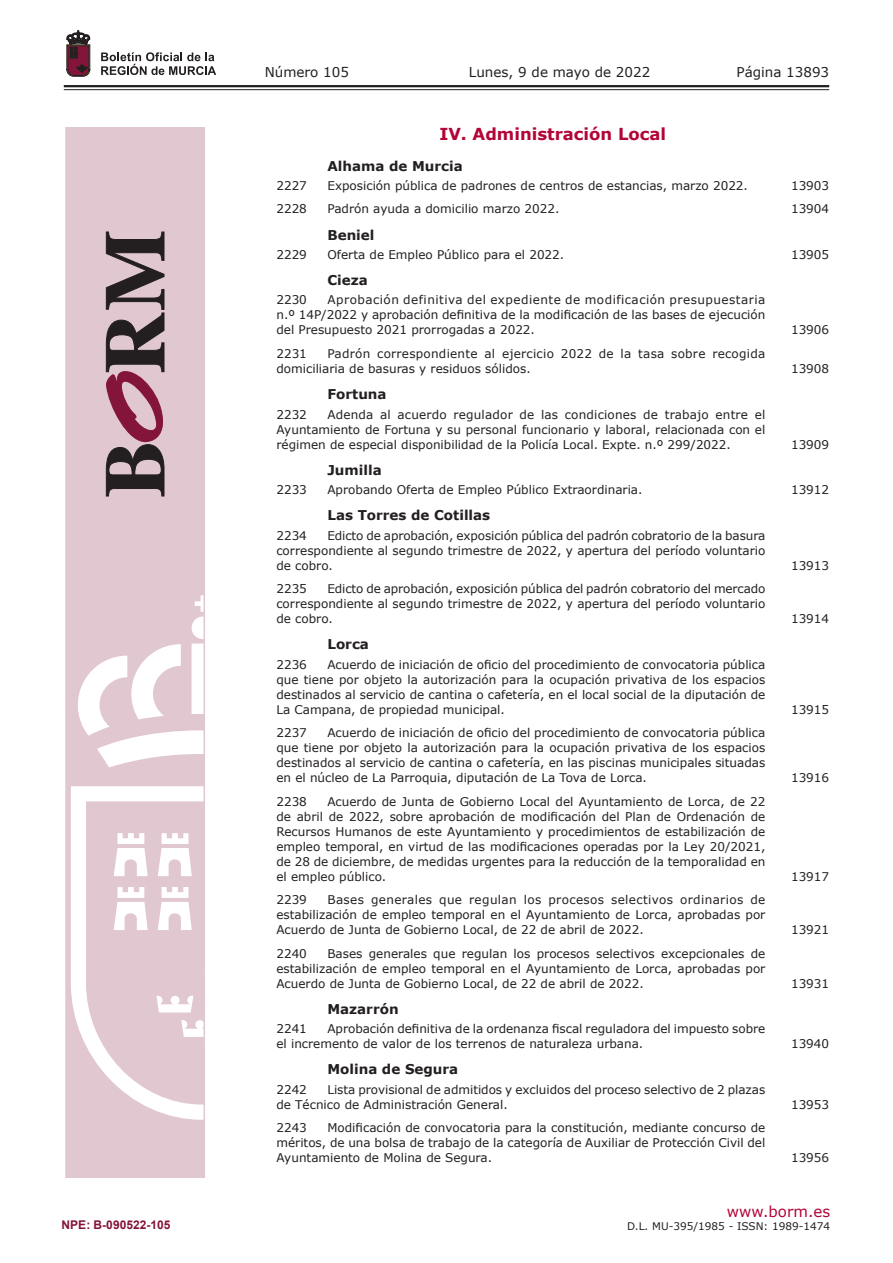
<style>
.page{position:relative;width:893px;height:1263px;background:#fff}
.page>*{position:absolute;margin:0;border:0;box-sizing:border-box;transform-origin:0 0}
.t1{font:700 16.5px "Verdana";color:#b30437}
.t2{font:15px "Verdana";color:#b30437}
.t3{font:700 13.5px "Verdana";color:#231f20}
.t4{font:13.5px "Verdana";color:#231f20}
.t5{font:12px/15px "Verdana";color:#231f20;text-align:justify}
.t6{font:12px/15px "Verdana";letter-spacing:.02em;color:#231f20}
.t7{font:700 12px "Arial";color:#83143a}
.t8{font:10.5px "Verdana";color:#231f20}
</style>
<div class="page">
<hr style="left:64px;top:85px;width:765px;height:2px;background:#231f20">
<hr style="left:64px;top:89px;width:765px;height:1px;background:#231f20">
<svg style="left:101px;top:52px;width:115px;height:23px"></svg>
<svg style="left:67px;top:31px;width:23px;height:45px"></svg>
<svg style="left:65px;top:128px;width:140px;height:1050px;background:#e5cfd7"></svg>
<svg style="left:106px;top:232px;width:58px;height:264px;background:#8b6f79"></svg>
<p class="t7" style="left:62px;top:1216px;width:110px">NPE: B-090522-105</p>
<p class="t4" style="left:265px;top:62px;width:86px">Número 105</p>
<p class="t4" style="left:469px;top:62px;width:183px">Lunes, 9 de mayo de 2022</p>
<p class="t4" style="left:736px;top:62px;width:94px">Página 13893</p>
<h1 class="t1" style="left:439px;top:122px;width:228px">IV. Administración Local</h1>
<p class="t3" style="left:327px;top:156px;width:137px">Alhama de Murcia</p>
<p class="t5" style="left:276px;top:178px;width:32px">2227</p>
<p class="t5" style="left:327px;top:178px;width:422px">Exposición pública de padrones de centros de estancias, marzo 2022.</p>
<p class="t5" style="left:791px;top:178px;width:40px">13903</p>
<p class="t5" style="left:276px;top:201px;width:32px">2228</p>
<p class="t5" style="left:327px;top:201px;width:233px">Padrón ayuda a domicilio marzo 2022.</p>
<p class="t5" style="left:791px;top:201px;width:40px">13904</p>
<p class="t3" style="left:327px;top:225px;width:49px">Beniel</p>
<p class="t5" style="left:276px;top:247px;width:32px">2229</p>
<p class="t5" style="left:327px;top:247px;width:238px">Oferta de Empleo Público para el 2022.</p>
<p class="t5" style="left:791px;top:247px;width:40px">13905</p>
<p class="t3" style="left:327px;top:271px;width:42px">Cieza</p>
<p class="t5" style="left:276px;top:292px;width:32px">2230</p>
<p class="t5" style="left:276px;top:292px;width:491px;text-indent:51px">Aprobación definitiva del expediente de modificación presupuestaria n.º 14P/2022 y aprobación definitiva de la modificación de las bases de ejecución del Presupuesto 2021 prorrogadas a 2022.</p>
<p class="t5" style="left:791px;top:322px;width:40px">13906</p>
<p class="t6" style="left:276px;top:346px;width:490px;text-indent:51px">Padrón correspondiente al ejercicio 2022 de la tasa sobre recogida domiciliaria de basuras y residuos sólidos.</p>
<p class="t5" style="left:276px;top:346px;width:32px">2231</p>
<p class="t3" style="left:327px;top:385px;width:61px">Fortuna</p>
<p class="t5" style="left:276px;top:406px;width:490px;text-indent:51px">Adenda al acuerdo regulador de las condiciones de trabajo entre el Ayuntamiento de Fortuna y su personal funcionario y laboral, relacionada con el régimen de especial disponibilidad de la Policía Local. Expte. n.º 299/2022.</p>
<p class="t5" style="left:276px;top:406px;width:32px">2232</p>
<p class="t3" style="left:327px;top:460px;width:56px">Jumilla</p>
<p class="t5" style="left:791px;top:361px;width:40px">13908</p>
<p class="t5" style="left:791px;top:436px;width:40px">13909</p>
<p class="t5" style="left:276px;top:482px;width:32px">2233</p>
<p class="t5" style="left:327px;top:482px;width:317px">Aprobando Oferta de Empleo Público Extraordinaria.</p>
<p class="t5" style="left:791px;top:482px;width:40px">13912</p>
<p class="t3" style="left:327px;top:506px;width:164px">Las Torres de Cotillas</p>
<p class="t5" style="left:276px;top:527px;width:32px">2234</p>
<p class="t5" style="left:276px;top:527px;width:490px;text-indent:51px">Edicto de aprobación, exposición pública del padrón cobratorio de la basura correspondiente al segundo trimestre de 2022, y apertura del período voluntario de cobro.</p>
<p class="t5" style="left:791px;top:557px;width:40px">13913</p>
<p class="t5" style="left:276px;top:581px;width:491px;text-indent:51px">Edicto de aprobación, exposición pública del padrón cobratorio del mercado correspondiente al segundo trimestre de 2022, y apertura del período voluntario de cobro.</p>
<p class="t5" style="left:276px;top:581px;width:32px">2235</p>
<p class="t3" style="left:327px;top:635px;width:43px">Lorca</p>
<p class="t5" style="left:276px;top:657px;width:490px;text-indent:51px">Acuerdo de iniciación de oficio del procedimiento de convocatoria pública que tiene por objeto la autorización para la ocupación privativa de los espacios destinados al servicio de cantina o cafetería, en el local social de la diputación de La Campana, de propiedad municipal.</p>
<p class="t5" style="left:276px;top:657px;width:32px">2236</p>
<p class="t5" style="left:276px;top:725px;width:490px;text-indent:51px">Acuerdo de iniciación de oficio del procedimiento de convocatoria pública que tiene por objeto la autorización para la ocupación privativa de los espacios destinados al servicio de cantina o cafetería, en las piscinas municipales situadas en el núcleo de La Parroquia, diputación de La Tova de Lorca.</p>
<p class="t5" style="left:276px;top:725px;width:32px">2237</p>
<p class="t5" style="left:276px;top:794px;width:490px;text-indent:51px">Acuerdo de Junta de Gobierno Local del Ayuntamiento de Lorca, de 22 de abril de 2022, sobre aprobación de modificación del Plan de Ordenación de Recursos Humanos de este Ayuntamiento y procedimientos de estabilización de empleo temporal, en virtud de las modificaciones operadas por la Ley 20/2021, de 28 de diciembre, de medidas urgentes para la reducción de la temporalidad en el empleo público.</p>
<p class="t5" style="left:276px;top:794px;width:32px">2238</p>
<p class="t5" style="left:276px;top:892px;width:490px;text-indent:51px">Bases generales que regulan los procesos selectivos ordinarios de estabilización de empleo temporal en el Ayuntamiento de Lorca, aprobadas por Acuerdo de Junta de Gobierno Local, de 22 de abril de 2022.</p>
<p class="t5" style="left:276px;top:892px;width:32px">2239</p>
<p class="t5" style="left:276px;top:946px;width:490px;text-indent:51px">Bases generales que regulan los procesos selectivos excepcionales de estabilización de empleo temporal en el Ayuntamiento de Lorca, aprobadas por Acuerdo de Junta de Gobierno Local, de 22 de abril de 2022.</p>
<p class="t5" style="left:276px;top:946px;width:32px">2240</p>
<p class="t3" style="left:327px;top:999px;width:73px">Mazarrón</p>
<p class="t5" style="left:276px;top:1021px;width:490px;text-indent:51px">Aprobación definitiva de la ordenanza fiscal reguladora del impuesto sobre el incremento de valor de los terrenos de naturaleza urbana.</p>
<p class="t5" style="left:276px;top:1021px;width:32px">2241</p>
<p class="t3" style="left:327px;top:1060px;width:132px">Molina de Segura</p>
<p class="t5" style="left:276px;top:1082px;width:490px;text-indent:51px">Lista provisional de admitidos y excluidos del proceso selectivo de 2 plazas de Técnico de Administración General.</p>
<p class="t5" style="left:276px;top:1082px;width:32px">2242</p>
<p class="t5" style="left:276px;top:1120px;width:490px;text-indent:51px">Modificación de convocatoria para la constitución, mediante concurso de méritos, de una bolsa de trabajo de la categoría de Auxiliar de Protección Civil del Ayuntamiento de Molina de Segura.</p>
<p class="t5" style="left:276px;top:1120px;width:32px">2243</p>
<p class="t5" style="left:791px;top:611px;width:40px">13914</p>
<p class="t5" style="left:791px;top:702px;width:40px">13915</p>
<p class="t5" style="left:791px;top:770px;width:40px">13916</p>
<p class="t5" style="left:791px;top:869px;width:40px">13917</p>
<p class="t5" style="left:791px;top:922px;width:40px">13921</p>
<p class="t5" style="left:791px;top:976px;width:40px">13931</p>
<p class="t5" style="left:791px;top:1036px;width:40px">13940</p>
<p class="t5" style="left:791px;top:1097px;width:40px">13953</p>
<p class="t5" style="left:791px;top:1150px;width:40px">13956</p>
<p class="t2" style="left:727px;top:1201px;width:105px">www.borm.es</p>
<p class="t8" style="left:627px;top:1218px;width:205px">D.L. MU-395/1985 - ISSN: 1989-1474</p>
</div>
